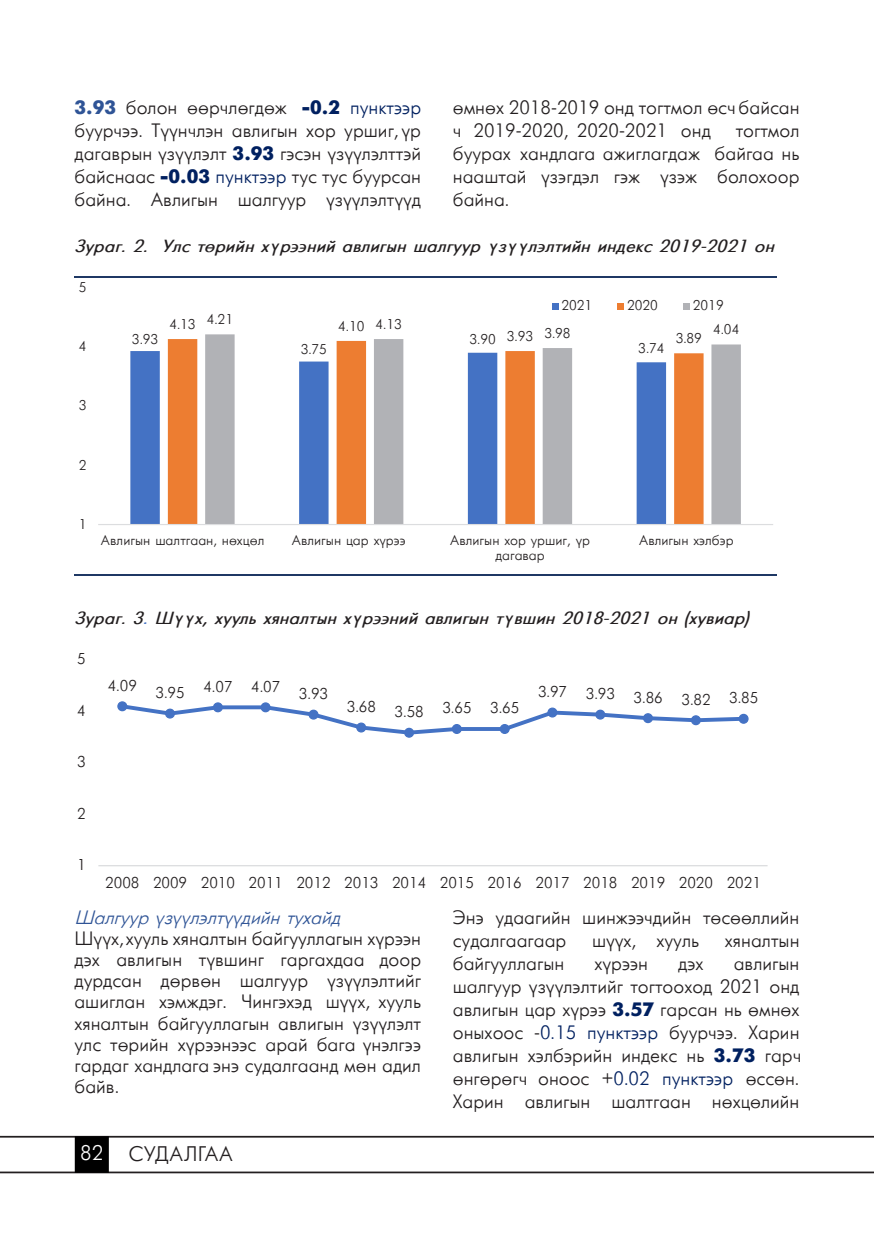
<style>
.page{position:relative;width:874px;height:1241px;background:#fff}
.page>*{position:absolute;margin:0;border:0;box-sizing:border-box;transform-origin:0 0}
.t1{font:21px "Mogul Futuris";letter-spacing:.015em;color:#231f20}
.t2{font:19.25px/23.1px "Mogul Futuris";color:#231f20;text-align:justify}
.t3{font:italic 700 17.5px "Mogul Futuris";color:#231f20}
.t4{font:15.58px "Mogul Futuris";color:#231f20}
.t5{font:14px/15px "Mogul Futuris";color:#231f20;text-align:center}
.s1{font-weight:700;color:#2f5496}
.s2{font-weight:700;color:#002060}
.s3{color:#002060}
.s4{color:#4472c4}
.s5{font-style:italic;color:#2f5496}
.s6{color:#fff}
</style>
<div class="page">
<hr style="left:0;top:1135px;width:873px;height:2px;background:#231f20">
<hr style="left:0;top:1171px;width:873px;height:2px;background:#231f20">
<div style="left:75px;top:1135px;width:34px;height:37px;background:#000;border:2px solid #000"></div>
<hr style="left:74px;top:276px;width:702px;height:2px;background:#1f3864">
<hr style="left:74px;top:574px;width:702px;height:1px;background:#1f3864">
<svg style="left:130px;top:351px;width:38px;height:173px;fill:#4472c4"></svg>
<div style="left:168px;top:339px;width:30px;height:185px;background:#ed7d31"></div>
<svg style="left:205px;top:334px;width:535px;height:190px"></svg>
<hr style="left:98px;top:524px;width:674px;height:1px;background:#dcdddf">
<div style="left:551px;top:302px;width:7px;height:7px;background:#4472c4"></div>
<div style="left:617px;top:302px;width:7px;height:7px;background:#ed7d31"></div>
<div style="left:682px;top:302px;width:7px;height:7px;background:#b1b2b6"></div>
<hr style="left:98px;top:864px;width:669px;height:2px;background:#dcdddf">
<svg style="left:119px;top:704px;width:628px;height:32px"></svg>
<div style="left:118px;top:701px;width:9px;height:9px;background:#4472c4;border-radius:50%"></div>
<div style="left:117px;top:701px;width:10px;height:10px;border:1px solid #4472c4;border-radius:50%"></div>
<div style="left:165px;top:709px;width:9px;height:8px;background:#4472c4;border-radius:50%"></div>
<div style="left:165px;top:708px;width:10px;height:10px;border:1px solid #4472c4;border-radius:50%"></div>
<div style="left:213px;top:702px;width:9px;height:9px;background:#4472c4;border-radius:50%"></div>
<div style="left:213px;top:702px;width:10px;height:10px;border:1px solid #4472c4;border-radius:50%"></div>
<div style="left:261px;top:702px;width:9px;height:9px;background:#4472c4;border-radius:50%"></div>
<div style="left:260px;top:702px;width:10px;height:10px;border:1px solid #4472c4;border-radius:50%"></div>
<div style="left:309px;top:710px;width:9px;height:9px;background:#4472c4;border-radius:50%"></div>
<div style="left:308px;top:709px;width:10px;height:10px;border:1px solid #4472c4;border-radius:50%"></div>
<div style="left:356px;top:723px;width:9px;height:8px;background:#4472c4;border-radius:50%"></div>
<div style="left:356px;top:722px;width:10px;height:10px;border:1px solid #4472c4;border-radius:50%"></div>
<div style="left:404px;top:728px;width:9px;height:9px;background:#4472c4;border-radius:50%"></div>
<div style="left:404px;top:727px;width:10px;height:10px;border:1px solid #4472c4;border-radius:50%"></div>
<div style="left:452px;top:724px;width:9px;height:9px;background:#4472c4;border-radius:50%"></div>
<div style="left:451px;top:724px;width:10px;height:9px;border:1px solid #4472c4;border-radius:50%"></div>
<div style="left:500px;top:724px;width:9px;height:9px;background:#4472c4;border-radius:50%"></div>
<div style="left:499px;top:724px;width:10px;height:9px;border:1px solid #4472c4;border-radius:50%"></div>
<div style="left:547px;top:708px;width:9px;height:8px;background:#4472c4;border-radius:50%"></div>
<div style="left:547px;top:707px;width:10px;height:10px;border:1px solid #4472c4;border-radius:50%"></div>
<div style="left:595px;top:710px;width:9px;height:9px;background:#4472c4;border-radius:50%"></div>
<div style="left:595px;top:709px;width:10px;height:10px;border:1px solid #4472c4;border-radius:50%"></div>
<div style="left:643px;top:713px;width:9px;height:9px;background:#4472c4;border-radius:50%"></div>
<div style="left:642px;top:713px;width:10px;height:10px;border:1px solid #4472c4;border-radius:50%"></div>
<div style="left:691px;top:715px;width:9px;height:9px;background:#4472c4;border-radius:50%"></div>
<div style="left:690px;top:715px;width:10px;height:10px;border:1px solid #4472c4;border-radius:50%"></div>
<div style="left:738px;top:714px;width:9px;height:9px;background:#4472c4;border-radius:50%"></div>
<div style="left:738px;top:713px;width:10px;height:10px;border:1px solid #4472c4;border-radius:50%"></div>
<p class="t2" style="left:74px;top:96px;width:348px"><span class="s1">3.93</span> болон өөрчлөгдөж <span class="s2">-0.2</span> <span class="s3">пунктээр </span>буурчээ. Түүнчлэн авлигын хор уршиг, үр дагаврын үзүүлэлт <span class="s2">3.93</span> гэсэн үзүүлэлттэй байснаас <span class="s2">-0.03</span> <span class="s3">пунктээр</span> тус тус буурсан байна. Авлигын шалгуур үзүүлэлтүүд</p>
<p class="t2" style="left:452px;top:96px;width:348px">өмнөх 2018-2019 онд тогтмол өсч байсан ч 2019-2020, 2020-2021 онд</p>
<p class="t2" style="left:452px;top:119px;width:348px;text-indent:283px">тогтмол буурах хандлага ажиглагдаж байгаа нь нааштай үзэгдэл гэж үзэж болохоор байна.</p>
<p class="t3" style="left:74px;top:237px;width:701px">Зураг. 2. Улс төрийн хүрээний авлигын шалгуур үзүүлэлтийн индекс 2019-2021 он</p>
<p class="t5" style="left:79px;top:280px;width:9px">5</p>
<p class="t5" style="left:79px;top:339px;width:9px">4</p>
<p class="t5" style="left:79px;top:398px;width:9px">3</p>
<p class="t5" style="left:79px;top:457px;width:9px">2</p>
<p class="t5" style="left:132px;top:331px;width:28px">3.93</p>
<p class="t5" style="left:207px;top:312px;width:28px">4.21</p>
<p class="t5" style="left:375px;top:317px;width:28px">4.13</p>
<p class="t5" style="left:169px;top:317px;width:28px">4.13</p>
<p class="t5" style="left:338px;top:319px;width:28px">4.10</p>
<p class="t5" style="left:300px;top:342px;width:28px">3.75</p>
<p class="t5" style="left:469px;top:332px;width:28px">3.90</p>
<p class="t5" style="left:561px;top:298px;width:32px">2021</p>
<p class="t5" style="left:627px;top:298px;width:32px">2020</p>
<p class="t5" style="left:692px;top:298px;width:32px">2019</p>
<p class="t5" style="left:544px;top:326px;width:28px">3.98</p>
<p class="t5" style="left:712px;top:322px;width:28px">4.04</p>
<p class="t5" style="left:506px;top:329px;width:28px">3.93</p>
<p class="t5" style="left:675px;top:331px;width:28px">3.89</p>
<p class="t5" style="left:638px;top:341px;width:28px">3.74</p>
<p class="t5" style="left:79px;top:517px;width:9px">1</p>
<p class="t5" style="left:101px;top:532px;width:165px">Авлигын шалтгаан, нөхцөл</p>
<p class="t5" style="left:292px;top:532px;width:115px">Авлигын цар хүрээ</p>
<p class="t5" style="left:450px;top:532px;width:141px">Авлигын хор уршиг, үр дагавар</p>
<p class="t5" style="left:639px;top:532px;width:96px">Авлигын хэлбэр</p>
<p class="t3" style="left:74px;top:608px;width:675px">Зураг. 3<span class="s4">.</span> Шүүх, хууль хяналтын хүрээний авлигын түвшин 2018-2021 он (хувиар)</p>
<p class="t4" style="left:77px;top:650px;width:10px">5</p>
<p class="t4" style="left:77px;top:702px;width:10px">4</p>
<p class="t4" style="left:77px;top:753px;width:10px">3</p>
<p class="t4" style="left:77px;top:805px;width:10px">2</p>
<p class="t4" style="left:77px;top:857px;width:10px">1</p>
<p class="t4" style="left:108px;top:677px;width:31px">4.09</p>
<p class="t4" style="left:155px;top:678px;width:126px">3.95 4.07 4.07</p>
<p class="t4" style="left:299px;top:685px;width:31px">3.93</p>
<p class="t4" style="left:346px;top:700px;width:174px">3.68 3.58 3.65 3.65</p>
<p class="t4" style="left:537px;top:689px;width:222px">3.97 3.93 3.86 3.82 3.85</p>
<p class="t4" style="left:105px;top:874px;width:657px">2008 2009 2010 2011 2012 2013 2014 2015 2016 2017 2018 2019 2020 2021</p>
<p class="t2" style="left:74px;top:906px;width:348px;line-height:21.2px;text-align:left"><span class="s5">Шалгуур үзүүлэлтүүдийн тухайд<br></span>Шүүх, хууль хяналтын байгууллагын хүрээн дэх авлигын түвшинг гаргахдаа доор дурдсан дөрвөн шалгуур үзүүлэлтийг ашиглан хэмждэг. Чингэхэд шүүх, хууль хяналтын байгууллагын авлигын үзүүлэлт улс төрийн хүрээнээс арай бага үнэлгээ гардаг хандлага энэ судалгаанд мөн адил байв.</p>
<p class="t1" style="left:80px;top:1143px;width:154px"><span class="s6">82</span> СУДАЛГАА</p>
<p class="t2" style="left:452px;top:905px;width:348px">Энэ удаагийн шинжээчдийн төсөөллийн судалгаагаар</p>
<p class="t2" style="left:591px;top:928px;width:109px">шүүх, хууль</p>
<p class="t2" style="left:724px;top:928px;width:76px">хяналтын</p>
<p class="t2" style="left:452px;top:952px;width:113px">байгууллагын</p>
<p class="t2" style="left:594px;top:952px;width:55px">хүрээн</p>
<p class="t2" style="left:678px;top:952px;width:27px">дэх</p>
<p class="t2" style="left:452px;top:952px;width:350px;text-indent:281px">авлигын шалгуур үзүүлэлтийг тогтооход 2021 онд авлигын цар хүрээ <span class="s2">3.57</span> гарсан нь өмнөх оныхоос -<span class="s3">0.15 пунктээр</span> буурчээ. Харин авлигын хэлбэрийн индекс нь <span class="s2">3.73</span> гарч өнгөрөгч оноос +<span class="s3">0.02 пунктээр</span> өссөн.<br>Харин авлигын шалтгаан нөхцөлийн</p>
</div>
